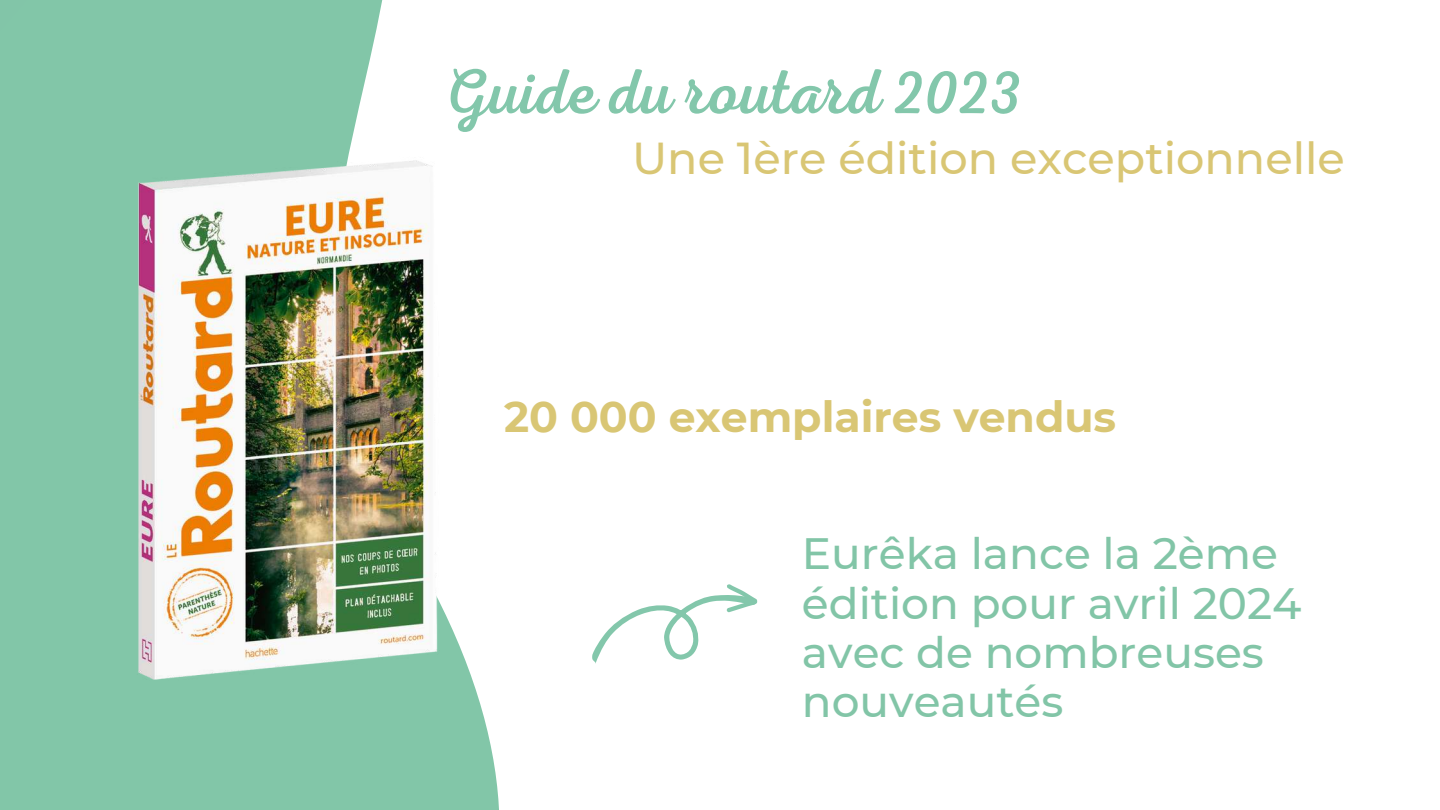
<style>
.page{position:relative;width:1440px;height:810px;background:#fff}
.page>*{position:absolute;margin:0;border:0;box-sizing:border-box;transform-origin:0 0}
.t1{font:63.7px "RTL Adam Script Regular";color:#83c7ab}
.t2{font:500 44.6px "Montserrat";color:#d9c674}
.t3{font:500 43.8px/49.3px "Montserrat";color:#82c5a7}
.t4{font:700 42.5px "Montserrat";color:#d9c674}
</style>
<div class="page">
<svg style="left:0;top:0;width:499px;height:810px;background:#93cdb4"></svg>
<img style="left:112px;top:142px;width:373px;height:550px">
<svg style="left:592px;top:584px;width:166px;height:80px"></svg>
<h1 class="t1" style="left:444px;top:56px;width:578px">Guide du routard 2023</h1>
<p class="t2" style="left:632px;top:130px;width:714px">Une 1ère édition exceptionnelle</p>
<p class="t4" style="left:504px;top:391px;width:614px">20 000 exemplaires vendus</p>
<p class="t3" style="left:802px;top:529px;width:501px">Eurêka lance la 2ème édition pour avril 2024 avec de nombreuses nouveautés</p>
</div>
